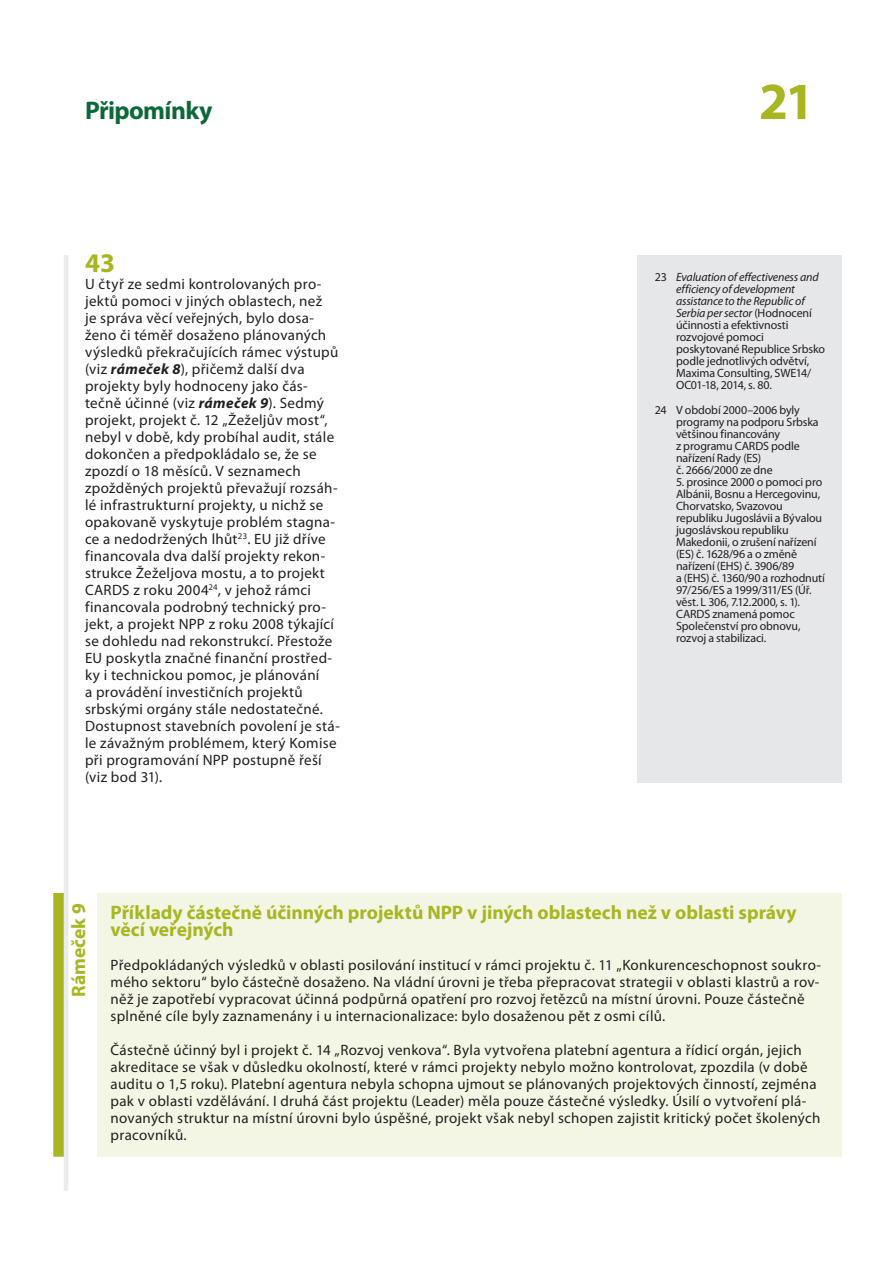
<style>
.page{position:relative;width:893px;height:1263px;background:#fff}
.page>*{position:absolute;margin:0;border:0;box-sizing:border-box;transform-origin:0 0}
.t1{font:700 52.5px "Myriad Pro";color:#a7b621}
.E_05_-_CHAP__1__TEXT{font:700 27px "Myriad Pro";color:#a7b621}
.t2{font:700 25.5px "Myriad Pro";letter-spacing:-.025em;color:#0b6938}
.F_02_-_BOX_TITRE_COL{font:700 19.5px/17px "Myriad Pro";color:#a7b621}
.F_01_-_GREEN_BOX_NUM{font:700 19.5px "Myriad Pro";color:#a7b621}
.E_05_-_CHAP__1__TEXT-2{font:15px/17px "Myriad Pro";letter-spacing:.02em;color:#231f20}
.F_04_-_BOX_TEXTE{font:15px/17px "Myriad Pro";letter-spacing:.02em;color:#231f20}
.E_08_-_CHAP__FOOTNOT{font:12px/12px "Myriad Pro";letter-spacing:-.01em;color:#231f20}
.s1{font-weight:700;font-style:italic}
.s2{font-style:italic}
</style>
<div class="page">
<hr style="left:64px;top:255px;width:4px;height:936px;background:#ebebeb">
<div style="left:638px;top:255px;width:204px;height:527px;background:#e6e7e9"></div>
<div style="left:98px;top:893px;width:744px;height:264px;background:#f4f6e5"></div>
<div style="left:53px;top:893px;width:11px;height:264px;background:#a7b621"></div>
<h3 class="t2" style="left:85px;top:94px;width:129px">Připomínky</h3>
<h1 class="t1" style="left:759px;top:67px;width:57px">21</h1>
<p class="E_05_-_CHAP__1__TEXT" style="left:85px;top:245px;width:32px">43</p>
<p class="E_05_-_CHAP__1__TEXT-2" style="left:85px;top:275px;width:256px">U čtyř ze sedmi kontrolovaných pro‑ jektů pomoci v jiných oblastech, než<br>je správa věcí veřejných, bylo dosa‑ ženo či téměř dosaženo plánovaných výsledků překračujících rámec výstupů (viz <span class="s1">rámeček 8</span>), přičemž další dva projekty byly hodnoceny jako čás‑ tečně účinné (viz <span class="s1">rámeček 9</span>). Sedmý projekt, projekt č. 12 „Žeželjův most“, nebyl v době, kdy probíhal audit, stále dokončen a předpokládalo se, že se zpozdí o 18 měsíců. V seznamech zpožděných projektů převažují rozsáh‑ lé infrastrukturní projekty, u nichž se opakovaně vyskytuje problém stagna‑ ce a nedodržených lhůt<sup>23</sup>. EU již dříve financovala dva další projekty rekon‑ strukce Žeželjova mostu, a to projekt CARDS z roku 2004<sup>24</sup>, v jehož rámci financovala podrobný technický pro‑ jekt, a projekt NPP z roku 2008 týkající se dohledu nad rekonstrukcí. Přestože EU poskytla značné finanční prostřed‑ ky i technickou pomoc, je plánování<br>a provádění investičních projektů srbskými orgány stále nedostatečné.<br>Dostupnost stavebních povolení je stá‑ le závažným problémem, který Komise při programování NPP postupně řeší (viz bod 31).</p>
<p class="E_08_-_CHAP__FOOTNOT" style="left:676px;top:271px;width:150px;text-indent:-21px">23 <span class="s2">Evaluation of effectiveness and efficiency of development assistance to the Republic of<br>Serbia per sector</span> (Hodnocení účinnosti a efektivnosti rozvojové pomoci poskytované Republice Srbsko podle jednotlivých odvětví,<br>Maxima Consulting, SWE14/<br>OC01-18, 2014, s. 80.</p>
<p class="E_08_-_CHAP__FOOTNOT" style="left:676px;top:404px;width:144px;text-indent:-21px">24 V období 2000–2006 byly programy na podporu Srbska většinou financovány<br>z programu CARDS podle nařízení Rady (ES)<br>č. 2666/2000 ze dne</p>
<p class="E_08_-_CHAP__FOOTNOT" style="left:676px;top:476px;width:150px">5. prosince 2000 o pomoci pro<br>Albánii, Bosnu a Hercegovinu,<br>Chorvatsko, Svazovou republiku Jugoslávii a Bývalou jugoslávskou republiku<br>Makedonii, o zrušení nařízení (ES) č. 1628/96 a o změně nařízení (EHS) č. 3906/89<br>a (EHS) č. 1360/90 a rozhodnutí<br>97/256/ES a 1999/311/ES (Úř. věst. L 306, 7.12.2000, s. 1).<br>CARDS znamená pomoc<br>Společenství pro obnovu, rozvoj a stabilizaci.</p>
<p class="F_01_-_GREEN_BOX_NUM" style="left:66px;top:997px;width:95px;rotate:-90deg">Rámeček 9</p>
<p class="F_02_-_BOX_TITRE_COL" style="left:111px;top:903px;width:688px">Příklady částečně účinných projektů NPP v jiných oblastech než v oblasti správy věcí veřejných</p>
<p class="F_04_-_BOX_TEXTE" style="left:111px;top:956px;width:712px">Předpokládaných výsledků v oblasti posilování institucí v rámci projektu č. 11 „Konkurenceschopnost soukro‑ mého sektoru“ bylo částečně dosaženo. Na vládní úrovni je třeba přepracovat strategii v oblasti klastrů a rov‑ něž je zapotřebí vypracovat účinná podpůrná opatření pro rozvoj řetězců na místní úrovni. Pouze částečně splněné cíle byly zaznamenány i u internacionalizace: bylo dosaženou pět z osmi cílů.</p>
<p class="F_04_-_BOX_TEXTE" style="left:111px;top:1041px;width:711px">Částečně účinný byl i projekt č. 14 „Rozvoj venkova“. Byla vytvořena platební agentura a řídicí orgán, jejich akreditace se však v důsledku okolností, které v rámci projekty nebylo možno kontrolovat, zpozdila (v době auditu o 1,5 roku). Platební agentura nebyla schopna ujmout se plánovaných projektových činností, zejména pak v oblasti vzdělávání. I druhá část projektu (Leader) měla pouze částečné výsledky. Úsilí o vytvoření plá‑ novaných struktur na místní úrovni bylo úspěšné, projekt však nebyl schopen zajistit kritický počet školených pracovníků.</p>
</div>
